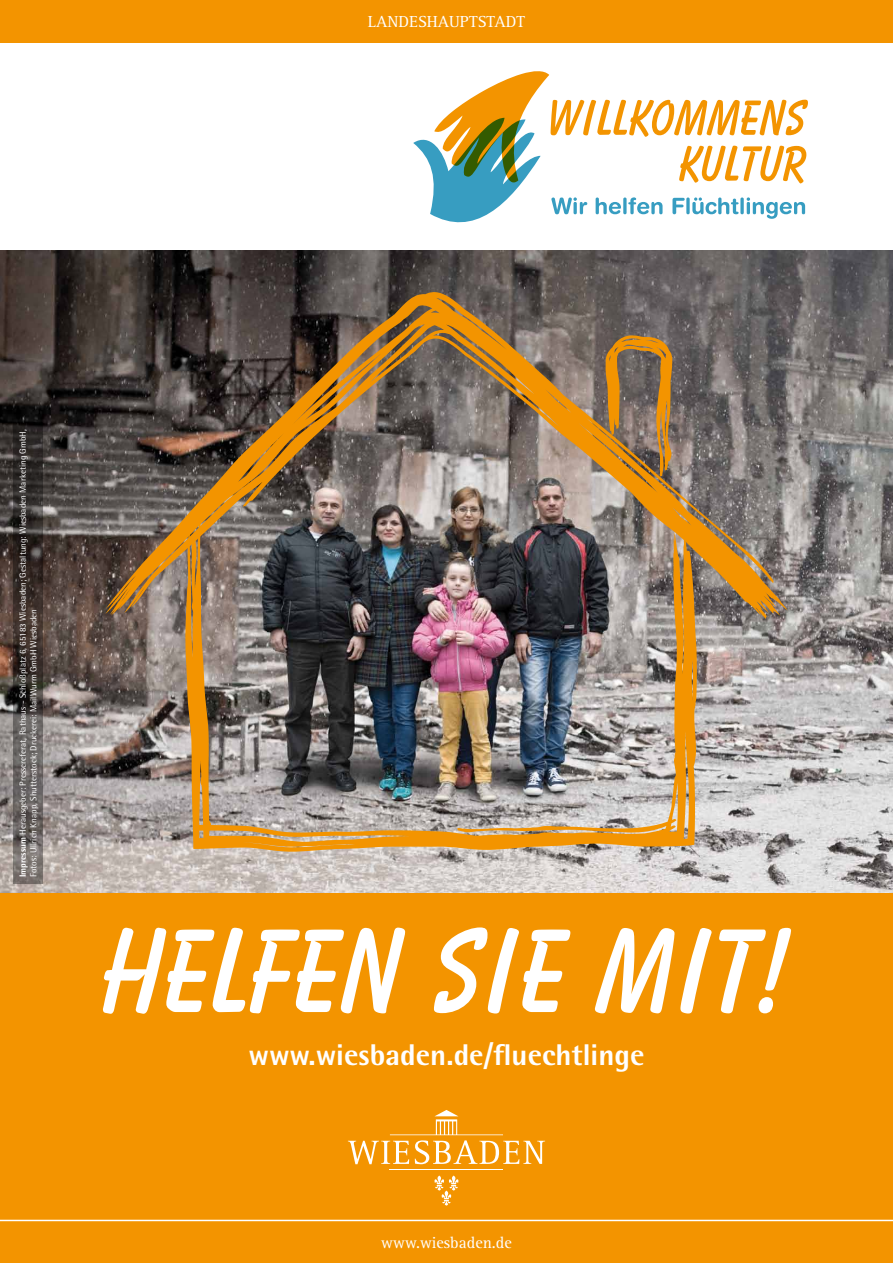
<style>
.page{position:relative;width:893px;height:1263px;background:#fff}
.page>*{position:absolute;margin:0;border:0;box-sizing:border-box;transform-origin:0 0}
.t1{font:700 121.5px "Balloon BT";color:#fff}
.t2{font:800 30px "Rotis Semi Sans";color:#fff}
.t3{font:16.5px "Rotis Serif";color:#fff}
.t4{font:9px/10.8px "Rotis Semi Sans";color:#fff}
.s1{font-weight:800}
</style>
<div class="page">
<img style="left:0;top:251px;width:893px;height:642px">
<div style="left:0;top:893px;width:893px;height:370px;background:#f39400"></div>
<div style="left:0;top:0;width:893px;height:43px;background:#f39400"></div>
<svg style="left:413px;top:71px;width:395px;height:152px"></svg>
<svg style="left:105px;top:292px;width:683px;height:327px;background:#7e6a53"></svg>
<svg style="left:605px;top:335px;width:67px;height:142px;background:#a3793e"></svg>
<img style="left:185px;top:516px;width:512px;height:336px">
<hr style="left:0;top:1220px;width:893px;height:1px;background:#fff">
<hr style="left:390px;top:1169px;width:113px;height:1px;background:#fff">
<svg style="left:348px;top:1110px;width:197px;height:54px"></svg>
<svg style="left:434px;top:1175px;width:25px;height:30px"></svg>
<svg style="left:13px;top:422px;width:30px;height:462px;background:#47413e"></svg>
<h3 class="t3" style="left:368px;top:12px;width:159px">LANDESHAUPTSTADT</h3>
<p class="t4" style="left:17px;top:877px;width:449px;rotate:-90deg"><span class="s1">Impressum</span> Herausgeber: Pressereferat, Rathaus - Schloßplatz 6, 65183 Wiesbaden; Gestaltung: Wiesbaden Marketing GmbH,<br>Fotos: Ullrich Knapp, Shutterstock; Druckerei: MailWurm GmbH Wiesbaden</p>
<h1 class="t1" style="left:102px;top:899px;width:691px">HELFEN SIE MIT!</h1>
<h2 class="t2" style="left:248px;top:1036px;width:398px">www.wiesbaden.de/fluechtlinge</h2>
<h3 class="t3" style="left:381px;top:1233px;width:132px">www.wiesbaden.de</h3>
</div>
